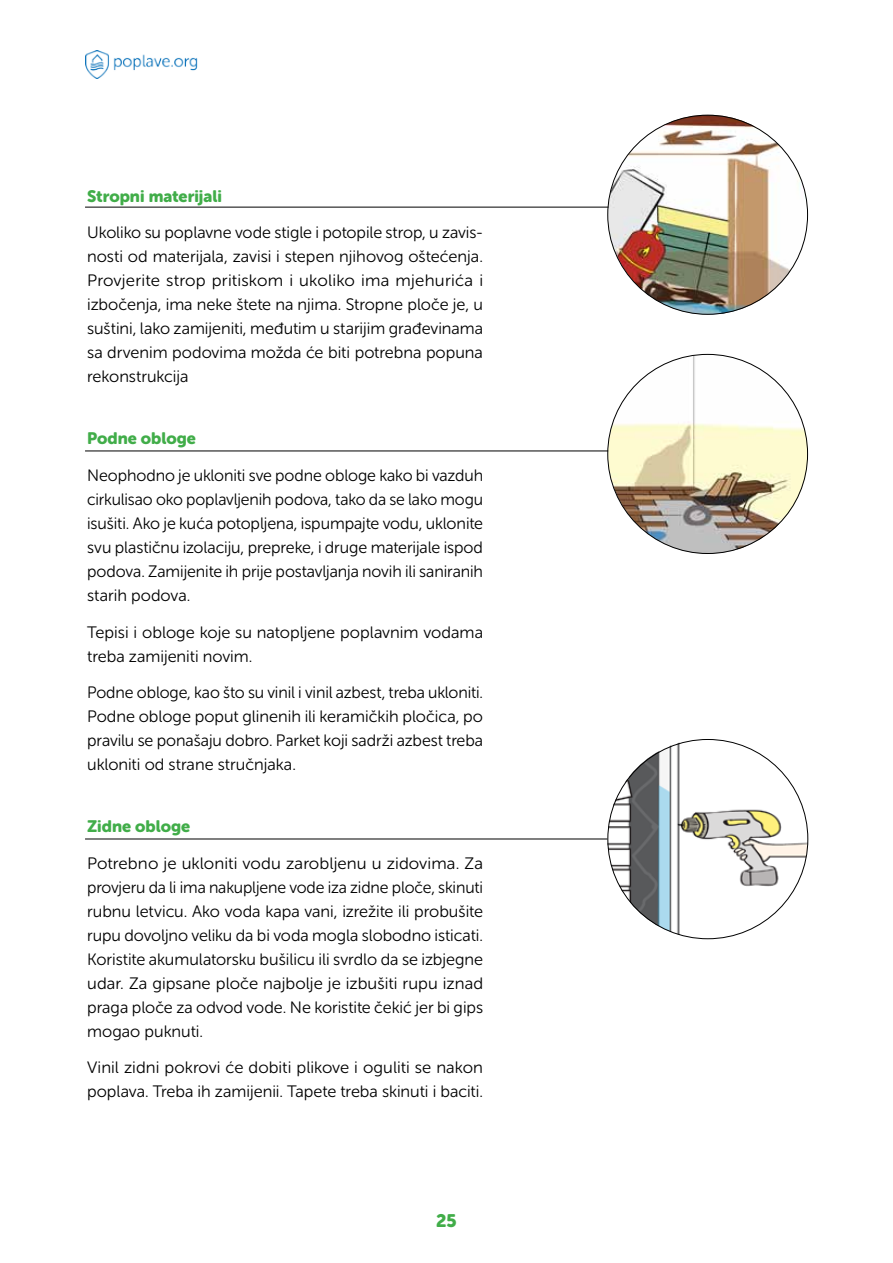
<style>
.page{position:relative;width:893px;height:1263px;background:#fff}
.page>*{position:absolute;margin:0;border:0;box-sizing:border-box;transform-origin:0 0}
.t1{font:18px "Museo Sans Rounded 900";color:#41ad49}
.t2{font:16.5px/24px "Museo Sans Rounded 300";color:#000;text-align:justify}
.t3{font:16.5px "Museo Sans Rounded 900";color:#41ad49}
</style>
<div class="page">
<img style="left:85px;top:51px;width:112px;height:27px">
<hr style="left:85px;top:207px;width:603px;height:1px;background:#000">
<img style="left:608px;top:115px;width:200px;height:200px;border-radius:100px">
<hr style="left:85px;top:451px;width:603px;height:1px;background:#000">
<img style="left:608px;top:354px;width:200px;height:200px;border-radius:98px">
<hr style="left:85px;top:839px;width:603px;height:1px;background:#000">
<img style="left:607px;top:738px;width:201px;height:201px;border-radius:99px">
<p class="t3" style="left:87px;top:186px;width:136px">Stropni materijali</p>
<p class="t2" style="left:87px;top:221px;width:397px">Ukoliko su poplavne vode stigle i potopile strop, u zavis&shy;nosti od materijala, zavisi i stepen njihovog oštećenja.<br>Provjerite strop pritiskom i ukoliko ima mjehurića i izbočenja, ima neke štete na njima. Stropne ploče je, u suštini, lako zamijeniti, međutim u starijim građevinama sa drvenim podovima možda će biti potrebna popuna rekonstrukcija</p>
<p class="t3" style="left:87px;top:429px;width:110px">Podne obloge</p>
<p class="t2" style="left:87px;top:463px;width:397px">Neophodno je ukloniti sve podne obloge kako bi vazduh cirkulisao oko poplavljenih podova, tako da se lako mogu isušiti. Ako je kuća potopljena, ispumpajte vodu, uklonite svu plastičnu izolaciju, prepreke, i druge materijale ispod podova. Zamijenite ih prije postavljanja novih ili saniranih starih podova.</p>
<p class="t2" style="left:87px;top:620px;width:397px">Tepisi i obloge koje su natopljene poplavnim vodama treba zamijeniti novim.</p>
<p class="t2" style="left:87px;top:681px;width:397px">Podne obloge, kao što su vinil i vinil azbest, treba ukloniti.<br>Podne obloge poput glinenih ili keramičkih pločica, po pravilu se ponašaju dobro. Parket koji sadrži azbest treba ukloniti od strane stručnjaka.</p>
<p class="t3" style="left:87px;top:817px;width:105px">Zidne obloge</p>
<p class="t2" style="left:87px;top:851px;width:397px">Potrebno je ukloniti vodu zarobljenu u zidovima. Za provjeru da li ima nakupljene vode iza zidne ploče, skinuti rubnu letvicu. Ako voda kapa vani, izrežite ili probušite rupu dovoljno veliku da bi voda mogla slobodno isticati.<br>Koristite akumulatorsku bušilicu ili svrdlo da se izbjegne udar. Za gipsane ploče najbolje je izbušiti rupu iznad praga ploče za odvod vode. Ne koristite čekić jer bi gips mogao puknuti.</p>
<p class="t2" style="left:87px;top:1056px;width:397px">Vinil zidni pokrovi će dobiti plikove i oguliti se nakon poplava. Treba ih zamijenii. Tapete treba skinuti i baciti.</p>
<p class="t1" style="left:436px;top:1211px;width:22px">25</p>
</div>
